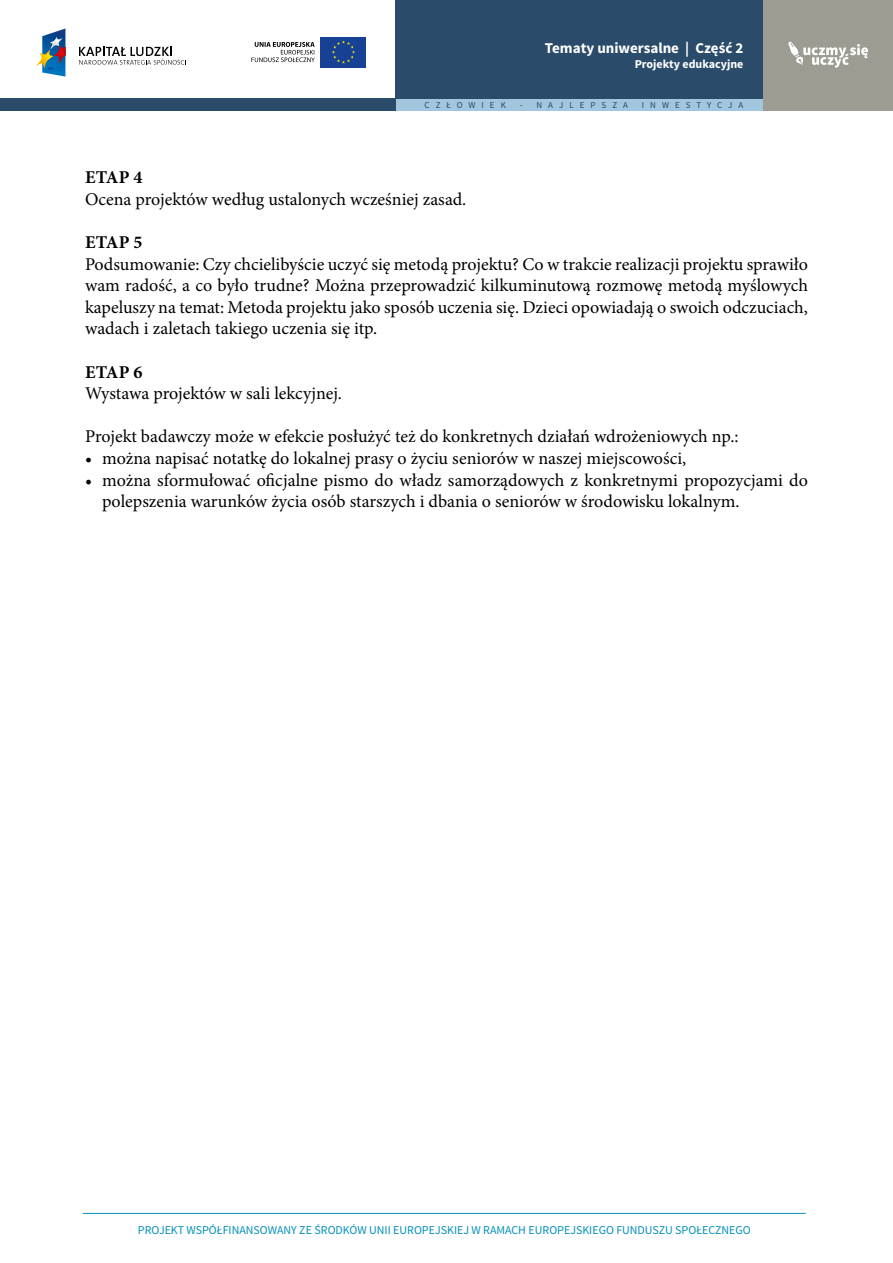
<style>
.page{position:relative;width:893px;height:1263px;background:#fff}
.page>*{position:absolute;margin:0;border:0;box-sizing:border-box;transform-origin:0 0}
.t1{font:18px/21.6px "Minion Pro";color:#000;text-align:justify}
.t2{font:700 18px "Minion Pro";letter-spacing:.005em;color:#000}
.t3{font:700 15px "Source Sans Pro";color:#fff}
.t4{font:12px "Source Sans Pro";color:#0592ba}
.t5{font:700 12px "Source Sans Pro";color:#fff}
.t6{font:9px "Source Sans Pro";letter-spacing:.67em;color:#2a4b6a}
</style>
<div class="page">
<div style="left:395px;top:99px;width:368px;height:12px;background:#a2c6dd"></div>
<div style="left:0;top:99px;width:395px;height:12px;background:#2a4b6a"></div>
<div style="left:763px;top:0;width:130px;height:111px;background:#9d9c93"></div>
<div style="left:395px;top:0;width:368px;height:99px;background:#2a4b6a"></div>
<svg style="left:788px;top:42px;width:80px;height:26px"></svg>
<hr style="left:83px;top:1213px;width:723px;height:1px;background:#0592ba">
<svg style="left:79px;top:47px;width:107px;height:18px"></svg>
<svg style="left:36px;top:28px;width:29px;height:49px"></svg>
<div style="left:320px;top:37px;width:46px;height:30px;background:#164194"></div>
<svg style="left:332px;top:40px;width:23px;height:24px"></svg>
<svg style="left:251px;top:42px;width:64px;height:20px"></svg>
<p class="t3" style="left:545px;top:39px;width:200px">Tematy uniwersalne | Część 2</p>
<p class="t5" style="left:635px;top:56px;width:110px">Projekty edukacyjne</p>
<p class="t6" style="left:425px;top:100px;width:83px">CZŁOWIEK</p>
<p class="t6" style="left:520px;top:100px;width:110px">- NAJLEPSZA</p>
<p class="t6" style="left:642px;top:100px;width:103px">INWESTYCJA</p>
<p class="t2" style="left:85px;top:165px;width:59px">ETAP 4</p>
<p class="t1" style="left:85px;top:188px;width:383px">Ocena projektów według ustalonych wcześniej zasad.</p>
<p class="t2" style="left:85px;top:230px;width:59px">ETAP 5</p>
<p class="t1" style="left:85px;top:253px;width:724px">Podsumowanie: Czy chcielibyście uczyć się metodą projektu? Co w trakcie realizacji projektu sprawiło wam radość, a co było trudne? Można przeprowadzić kilkuminutową rozmowę metodą myślowych kapeluszy na temat: Metoda projektu jako sposób uczenia się. Dzieci opowiadają o swoich odczuciach, wadach i zaletach takiego uczenia się itp.</p>
<p class="t2" style="left:85px;top:359px;width:59px">ETAP 6</p>
<p class="t1" style="left:85px;top:383px;width:258px">Wystawa projektów w sali lekcyjnej.</p>
<p class="t1" style="left:85px;top:426px;width:655px">Projekt badawczy może w efekcie posłużyć też do konkretnych działań wdrożeniowych np.:</p>
<p class="t1" style="left:85px;top:448px;width:603px">• można napisać notatkę do lokalnej prasy o życiu seniorów w naszej miejscowości,</p>
<p class="t1" style="left:102px;top:469px;width:707px;text-indent:-17px">• można sformułować oficjalne pismo do władz samorządowych z konkretnymi propozycjami do polepszenia warunków życia osób starszych i dbania o seniorów w środowisku lokalnym.</p>
<p class="t4" style="left:138px;top:1222px;width:614px">PROJEKT WSPÓŁFINANSOWANY ZE ŚRODKÓW UNII EUROPEJSKIEJ W RAMACH EUROPEJSKIEGO FUNDUSZU SPOŁECZNEGO</p>
</div>
